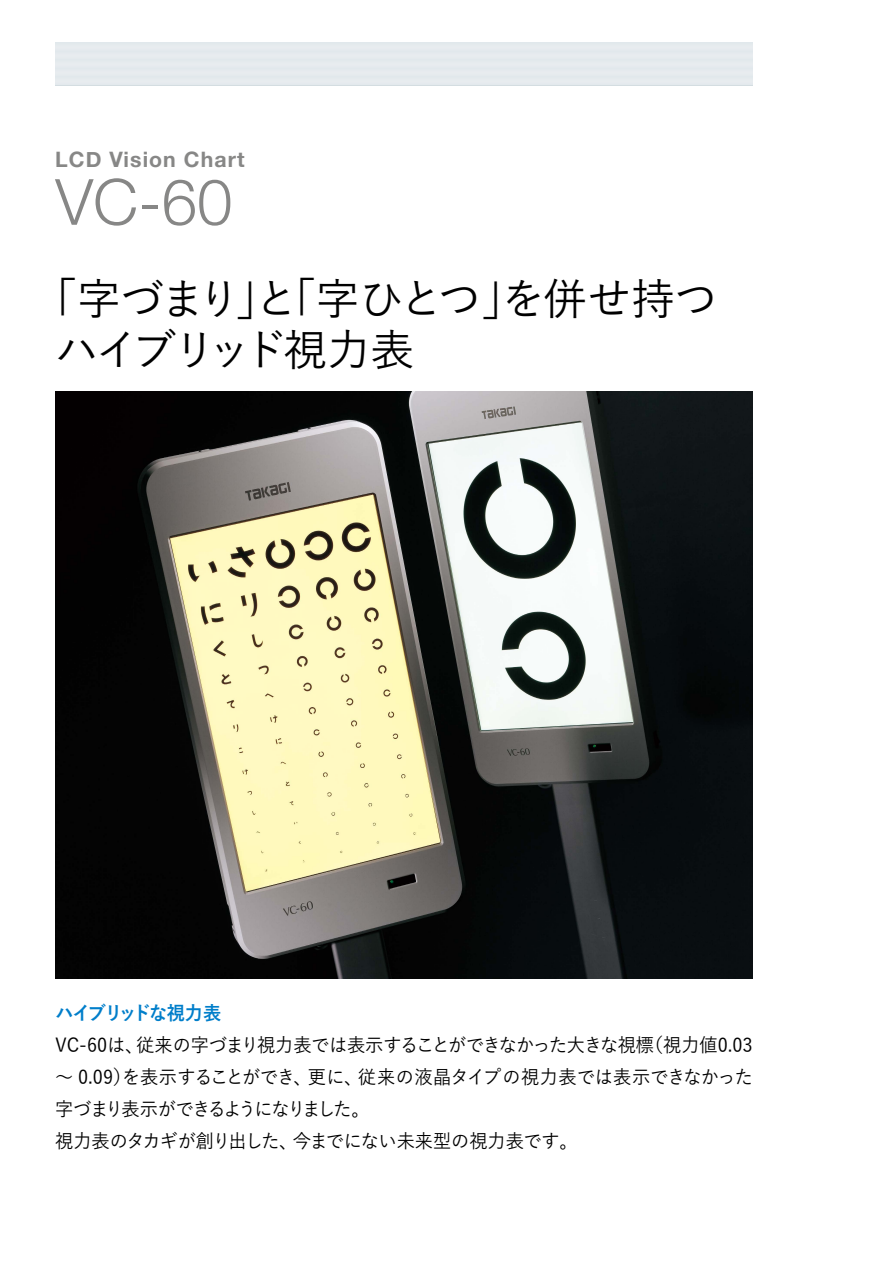
<style>
.page{position:relative;width:893px;height:1263px;background:#fff}
.page>*{position:absolute;margin:0;border:0;box-sizing:border-box;transform-origin:0 0}
.t1{font:300 63.75px "Helvetica Neue";color:#878786}
.t2{font:500 43.65px/51px "Yu Go";letter-spacing:-.065em;color:#000}
.t3{font:700 21.3px "Helvetica Neue";letter-spacing:.05em;color:#878786}
.t4{font:500 19.2px/32px "Yu Go";letter-spacing:-.025em;color:#000;scale:.95 1}
.t5{font:700 19.2px "Yu Go";letter-spacing:-.09em;color:#007eca;scale:.95 1}
</style>
<div class="page">
<img style="left:55px;top:391px;width:698px;height:587px">
<div style="left:55px;top:43px;width:698px;height:8px;background:#e6ebee"></div>
<div style="left:55px;top:51px;width:698px;height:9px;background:#e6ebee"></div>
<div style="left:55px;top:60px;width:698px;height:8px;background:#e6ebee"></div>
<div style="left:55px;top:68px;width:698px;height:9px;background:#e6ebee"></div>
<div style="left:55px;top:77px;width:698px;height:8px;background:#e6ebee"></div>
<p class="t3" style="left:55px;top:143px;width:191px">LCD Vision Chart</p>
<h1 class="t1" style="left:55px;top:163px;width:179px">VC-60</h1>
<h2 class="t2" style="left:56px;top:268px;width:664px;text-indent:-22px">「字づまり」と「字ひとつ」を併せ持つハイブリッド視力表</h2>
<p class="t5" style="left:55px;top:1002px;width:176px">ハイブリッドな視力表</p>
<p class="t4" style="left:55px;top:1027px;width:736px">VC-60は、従来の字づまり視力表では表示することができなかった大きな視標（視力値0.03～ 0.09）を表示することができ、更に、従来の液晶タイプの視力表では表示できなかった字づまり表示ができるようになりました。<br>視力表のタカギが創り出した、今までにない未来型の視力表です。</p>
</div>
